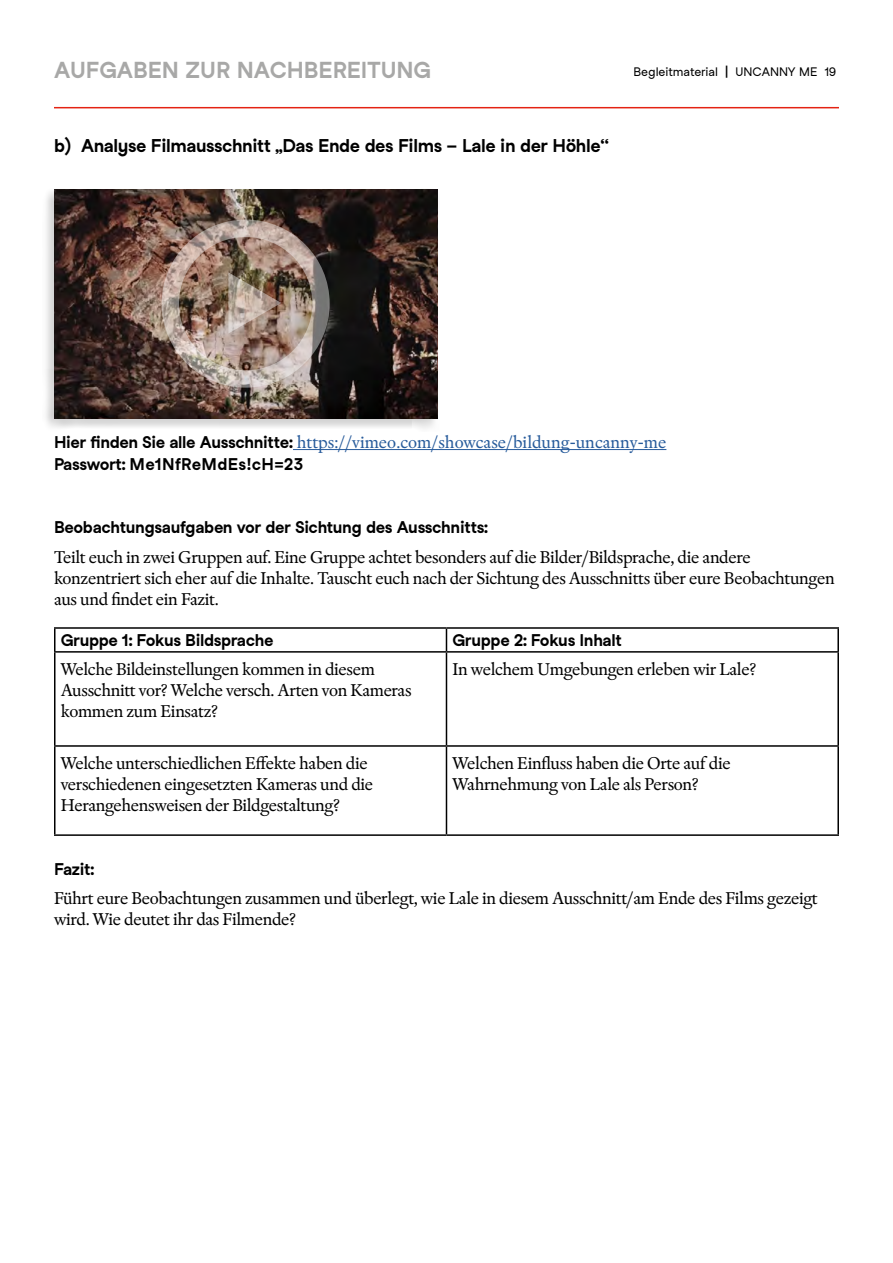
<style>
.page{position:relative;width:893px;height:1263px;background:#fff}
.page>*{position:absolute;margin:0;border:0;box-sizing:border-box;transform-origin:0 0}
.t1{font:700 22.5px "Studio Feixen Sans DOK";color:#a8a8a7}
.t2{font:18px/21px "Rongel";letter-spacing:-.02em;color:#000}
.t3{font:18px "Rongel";color:#275b9b}
.t4{font:700 18px "Studio Feixen Sans DOK";letter-spacing:-.02em;color:#000}
.t5{font:700 16.5px "Studio Feixen Sans DOK";letter-spacing:-.02em;color:#000}
.t6{font:700 16.5px "Studio Feixen Sans DOK";letter-spacing:.02em;color:#000}
.t7{font:12px "Studio Feixen Sans DOK";color:#000}
.s1{font-weight:700}
.s2{font-family:"Studio Feixen Sans DOK";font-weight:700;font-size:16.5px;color:#000}
</style>
<div class="page">
<hr style="left:54px;top:107px;width:785px;height:1px;background:#e42313">
<hr style="left:54px;top:627px;width:392px;height:2px;background:#000">
<hr style="left:54px;top:629px;width:2px;height:22px;background:#000">
<hr style="left:446px;top:627px;width:393px;height:2px;background:#000">
<svg style="left:446px;top:629px;width:1px;height:22px"></svg>
<hr style="left:837px;top:629px;width:2px;height:22px;background:#000">
<hr style="left:54px;top:651px;width:392px;height:2px;background:#000">
<hr style="left:54px;top:653px;width:2px;height:92px;background:#000">
<hr style="left:446px;top:651px;width:393px;height:2px;background:#000">
<hr style="left:446px;top:653px;width:1px;height:92px;background:#000">
<hr style="left:837px;top:653px;width:2px;height:92px;background:#000">
<hr style="left:54px;top:745px;width:392px;height:2px;background:#000">
<hr style="left:54px;top:747px;width:2px;height:87px;background:#000">
<hr style="left:446px;top:745px;width:393px;height:2px;background:#000">
<hr style="left:446px;top:747px;width:1px;height:87px;background:#000">
<hr style="left:837px;top:747px;width:2px;height:87px;background:#000">
<hr style="left:54px;top:834px;width:392px;height:2px;background:#000">
<hr style="left:446px;top:834px;width:393px;height:2px;background:#000">
<div style="left:42px;top:188px;width:398px;height:243px;background:#000;opacity:.19"></div>
<img style="left:54px;top:189px;width:383px;height:229px">
<div style="left:162px;top:220px;width:168px;height:168px;border:17px solid #fff;border-radius:50%"></div>
<svg style="left:226px;top:272px;width:55px;height:66px;background:#9d897a"></svg>
<hr style="left:293px;top:449px;width:373px;height:1px;background:#275b9b">
<p class="t1" style="left:54px;top:57px;width:379px">AUFGABEN ZUR NACHBEREITUNG</p>
<p class="t7" style="left:634px;top:65px;width:204px">Begleitmaterial <span class="s1">|</span> UNCANNY ME 19</p>
<p class="t4" style="left:54px;top:135px;width:556px">b) Analyse Filmausschnitt „Das Ende des Films – Lale in der Höhle“</p>
<p class="t3" style="left:54px;top:431px;width:614px"><span class="s2">Hier finden Sie alle Ausschnitte:</span> https://vimeo.com/showcase/bildung-uncanny-me</p>
<p class="t6" style="left:54px;top:455px;width:250px">Passwort: Me1NfReMdEs!cH=23</p>
<p class="t5" style="left:54px;top:518px;width:436px">Beobachtungsaufgaben vor der Sichtung des Ausschnitts:</p>
<p class="t2" style="left:54px;top:547px;width:782px">Teilt euch in zwei Gruppen auf. Eine Gruppe achtet besonders auf die Bilder/Bildsprache, die andere konzentriert sich eher auf die Inhalte. Tauscht euch nach der Sichtung des Ausschnitts über eure Beobachtungen aus und findet ein Fazit.</p>
<p class="t5" style="left:61px;top:630px;width:214px">Gruppe 1: Fokus Bildsprache</p>
<p class="t5" style="left:452px;top:630px;width:171px">Gruppe 2: Fokus Inhalt</p>
<p class="t2" style="left:61px;top:659px;width:352px">Welche Bildeinstellungen kommen in diesem<br>Ausschnitt vor? Welche versch. Arten von Kameras kommen zum Einsatz?</p>
<p class="t2" style="left:452px;top:659px;width:305px">In welchem Umgebungen erleben wir Lale?</p>
<p class="t2" style="left:61px;top:753px;width:314px">Welche unterschiedlichen Effekte haben die verschiedenen eingesetzten Kameras und die<br>Herangehensweisen der Bildgestaltung?</p>
<p class="t2" style="left:452px;top:753px;width:280px">Welchen Einfluss haben die Orte auf die<br>Wahrnehmung von Lale als Person?</p>
<p class="t5" style="left:54px;top:859px;width:42px">Fazit:</p>
<p class="t2" style="left:54px;top:888px;width:765px">Führt eure Beobachtungen zusammen und überlegt, wie Lale in diesem Ausschnitt/am Ende des Films gezeigt wird. Wie deutet ihr das Filmende?</p>
</div>
